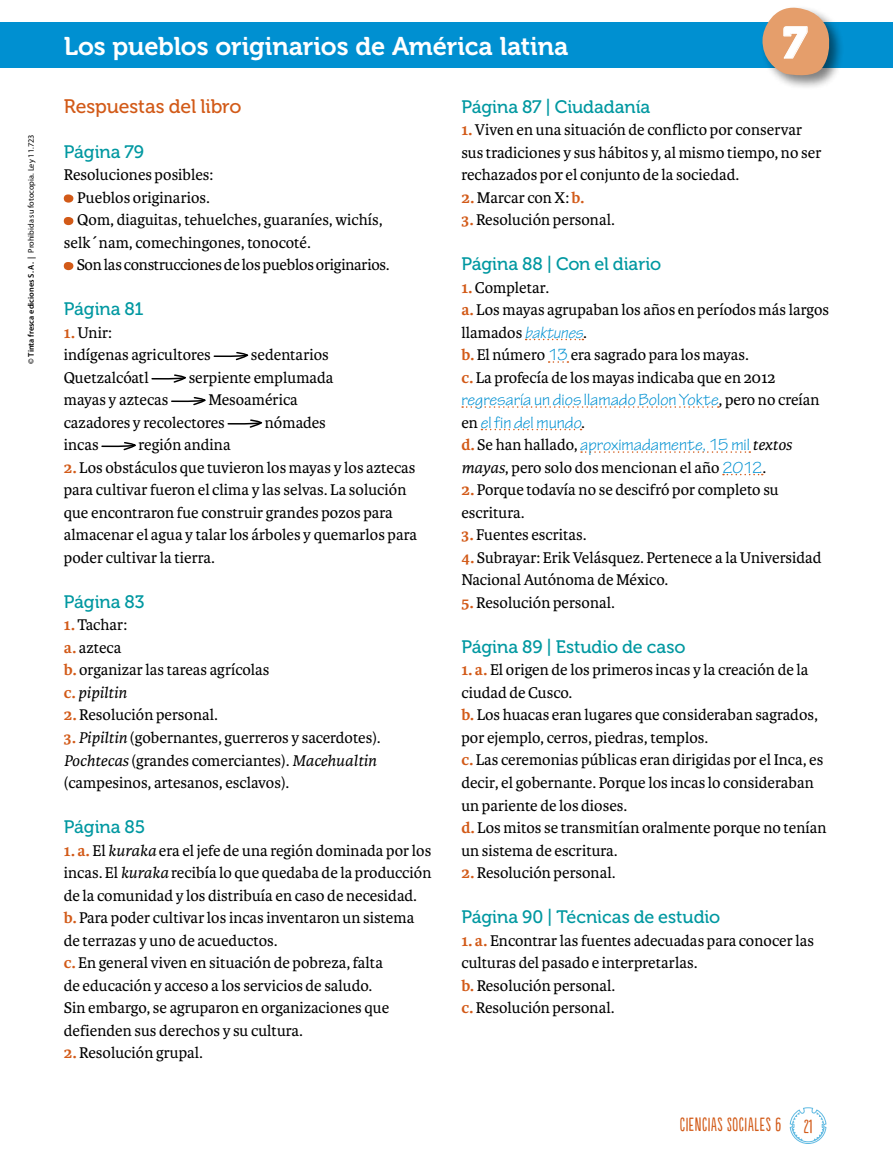
<style>
.page{position:relative;width:893px;height:1170px;background:#fff}
.page>*{position:absolute;margin:0;border:0;box-sizing:border-box;transform-origin:0 0}
.t1{font:43.95px "Museo 900";color:#fff}
.t2{font:25.5px "Museo 700";letter-spacing:-.005em;color:#fff}
.t3{font:19.5px "Museo 500";letter-spacing:-.005em;color:#d25a18}
.t4{font:18px "Museo 500";letter-spacing:-.005em;color:#0098a1}
.t5{font:18px "Populaire";letter-spacing:.04em;color:#d25a18}
.t6{font:17.25px/22.5px "Tekton Pro";color:#0090d1}
.t7{font:16.5px/22.5px "Karmina Basic";color:#000}
.t8{font:16.5px "Karmina Basic";letter-spacing:-.02em;color:#000}
.t9{font:8.25px "Myriad Pro";color:#000}
.s1{font-weight:600}
.s2{font-weight:700;color:#d25a18}
.s3{font-family:"Tekton Pro";font-style:italic;font-size:17.25px;color:#0090d1}
.s4{font-family:"Tekton Pro";font-size:17.25px;color:#0090d1}
.s5{font-family:"Karmina Basic";font-size:16.5px;color:#000}
.s6{font-family:"Karmina Basic";font-weight:700;font-size:16.5px;color:#d25a18}
.s7{font-family:"Karmina Basic";font-style:italic;font-size:16.5px;color:#000}
.s8{font-style:italic}
</style>
<div class="page">
<div style="left:0;top:23px;width:893px;height:45px;background:#0090d1"></div>
<div style="left:759px;top:4px;width:85px;height:86px;background:#000;opacity:.5"></div>
<svg style="left:762px;top:5px;width:68px;height:73px"></svg>
<svg style="left:64px;top:194px;width:10px;height:9px"></svg>
<svg style="left:64px;top:217px;width:10px;height:8px"></svg>
<svg style="left:64px;top:262px;width:10px;height:8px"></svg>
<svg style="left:213px;top:352px;width:36px;height:9px"></svg>
<svg style="left:151px;top:374px;width:35px;height:9px"></svg>
<svg style="left:171px;top:397px;width:35px;height:9px"></svg>
<svg style="left:227px;top:419px;width:36px;height:9px"></svg>
<svg style="left:101px;top:442px;width:35px;height:9px"></svg>
<svg style="left:526px;top:339px;width:57px;height:1px"></svg>
<svg style="left:549px;top:361px;width:19px;height:2px"></svg>
<svg style="left:462px;top:406px;width:257px;height:2px"></svg>
<svg style="left:481px;top:429px;width:100px;height:1px"></svg>
<svg style="left:581px;top:451px;width:169px;height:2px"></svg>
<svg style="left:723px;top:474px;width:40px;height:1px"></svg>
<svg style="left:790px;top:1107px;width:36px;height:36px"></svg>
<p class="t9" style="left:27px;top:364px;width:230px;rotate:-90deg"><span class="s1">© Tinta fresca ediciones S. A. |</span> Prohibida su fotocopia. Ley 11.723</p>
<h2 class="t2" style="left:64px;top:32px;width:506px">Los pueblos originarios de América latina</h2>
<h1 class="t1" style="left:783px;top:18px;width:26px">7</h1>
<p class="t3" style="left:64px;top:95px;width:179px">Respuestas del libro</p>
<p class="t4" style="left:64px;top:141px;width:82px">Página 79</p>
<p class="t7" style="left:64px;top:164px;width:151px">Resoluciones posibles:</p>
<p class="t7" style="left:77px;top:186px;width:134px">Pueblos originarios.</p>
<p class="t7" style="left:77px;top:209px;width:307px">Qom, diaguitas, tehuelches, guaraníes, wichís,</p>
<p class="t7" style="left:64px;top:231px;width:249px">selk´nam, comechingones, tonocoté.</p>
<p class="t8" style="left:77px;top:255px;width:314px">Son las construcciones de los pueblos originarios.</p>
<p class="t4" style="left:64px;top:299px;width:81px">Página 81</p>
<p class="t7" style="left:64px;top:321px;width:149px"><span class="s2">1.</span> Unir:<br>indígenas agricultores</p>
<p class="t4" style="left:461px;top:96px;width:191px">Página 87 | Ciudadanía</p>
<p class="t7" style="left:461px;top:119px;width:361px"><span class="s2">1.</span> Viven en una situación de conflicto por conservar sus tradiciones y sus hábitos y, al mismo tiempo, no ser rechazados por el conjunto de la sociedad.</p>
<p class="t7" style="left:461px;top:186px;width:125px"><span class="s2">2.</span> Marcar con X: <span class="s2">b.</span></p>
<p class="t7" style="left:461px;top:209px;width:155px"><span class="s2">3.</span> Resolución personal.</p>
<p class="t4" style="left:461px;top:254px;width:201px">Página 88 | Con el diario</p>
<p class="t7" style="left:461px;top:276px;width:369px"><span class="s2">1.</span> Completar.<br><span class="s2">a.</span> Los mayas agrupaban los años en períodos más largos llamados <span class="s3">baktunes</span>.<br><span class="s2">b.</span> El número <span class="s4">13</span> era sagrado para los mayas.<br><span class="s2">c.</span> La profecía de los mayas indicaba que en 2012</p>
<p class="t6" style="left:461px;top:389px;width:360px">regresaría un dios llamado Bolon Yokte<span class="s5">, pero no creían en</span> el fin del mundo<span class="s5">.<br></span><span class="s6">d.</span> <span class="s5">Se han hallado,</span> aproximadamente, 15 mil <span class="s7">textos</span></p>
<p class="t7" style="left:461px;top:456px;width:306px"><span class="s8">mayas</span>, pero solo dos mencionan el año <span class="s4">2012</span>.</p>
<p class="t7" style="left:461px;top:479px;width:319px"><span class="s2">2.</span> Porque todavía no se descifró por completo su escritura.</p>
<p class="t7" style="left:461px;top:524px;width:127px"><span class="s2">3.</span> Fuentes escritas.</p>
<p class="t7" style="left:461px;top:546px;width:362px"><span class="s2">4.</span> Subrayar: Erik Velásquez. Pertenece a la Universidad<br>Nacional Autónoma de México.</p>
<p class="t7" style="left:461px;top:591px;width:155px"><span class="s2">5.</span> Resolución personal.</p>
<p class="t4" style="left:461px;top:636px;width:226px">Página 89 | Estudio de caso</p>
<p class="t7" style="left:461px;top:659px;width:367px"><span class="s2">1. a.</span> El origen de los primeros incas y la creación de la ciudad de Cusco.<br><span class="s2">b.</span> Los huacas eran lugares que consideraban sagrados, por ejemplo, cerros, piedras, templos.<br><span class="s2">c.</span> Las ceremonias públicas eran dirigidas por el Inca, es decir, el gobernante. Porque los incas lo consideraban un pariente de los dioses.<br><span class="s2">d.</span> Los mitos se transmitían oralmente porque no tenían un sistema de escritura.</p>
<p class="t7" style="left:461px;top:861px;width:156px"><span class="s2">2.</span> Resolución personal.</p>
<p class="t4" style="left:461px;top:906px;width:260px">Página 90 | Técnicas de estudio</p>
<p class="t7" style="left:461px;top:929px;width:354px"><span class="s2">1. a.</span> Encontrar las fuentes adecuadas para conocer las culturas del pasado e interpretarlas.<br><span class="s2">b.</span> Resolución personal.<br><span class="s2">c.</span> Resolución personal.</p>
<p class="t7" style="left:251px;top:344px;width:79px">sedentarios</p>
<p class="t7" style="left:64px;top:366px;width:86px">Quetzalcóatl</p>
<p class="t7" style="left:189px;top:366px;width:146px">serpiente emplumada</p>
<p class="t7" style="left:64px;top:389px;width:106px">mayas y aztecas</p>
<p class="t7" style="left:64px;top:389px;width:236px;text-indent:145px">Mesoamérica cazadores y recolectores</p>
<p class="t7" style="left:265px;top:411px;width:63px">nómades</p>
<p class="t7" style="left:64px;top:434px;width:36px">incas</p>
<p class="t7" style="left:139px;top:434px;width:94px">región andina</p>
<p class="t7" style="left:64px;top:456px;width:355px"><span class="s2">2.</span> Los obstáculos que tuvieron los mayas y los aztecas para cultivar fueron el clima y las selvas. La solución que encontraron fue construir grandes pozos para almacenar el agua y talar los árboles y quemarlos para poder cultivar la tierra.</p>
<p class="t4" style="left:64px;top:591px;width:82px">Página 83</p>
<p class="t7" style="left:64px;top:614px;width:207px"><span class="s2">1.</span> Tachar:<br><span class="s2">a.</span> azteca<br><span class="s2">b.</span> organizar las tareas agrícolas <span class="s2">c.</span> <span class="s8">pipiltin</span></p>
<p class="t7" style="left:64px;top:704px;width:156px"><span class="s2">2.</span> Resolución personal.</p>
<p class="t7" style="left:64px;top:726px;width:318px"><span class="s2">3.</span> <span class="s8">Pipiltin</span> (gobernantes, guerreros y sacerdotes).<br><span class="s8">Pochtecas</span> (grandes comerciantes). <span class="s8">Macehualtin </span>(campesinos, artesanos, esclavos).</p>
<p class="t4" style="left:64px;top:816px;width:83px">Página 85</p>
<p class="t7" style="left:64px;top:839px;width:369px"><span class="s2">1. a.</span> El <span class="s8">kuraka</span> era el jefe de una región dominada por los incas. El <span class="s8">kuraka</span> recibía lo que quedaba de la producción de la comunidad y los distribuía en caso de necesidad. <span class="s2">b.</span> Para poder cultivar los incas inventaron un sistema de terrazas y uno de acueductos.<br><span class="s2">c.</span> En general viven en situación de pobreza, falta<br>de educación y acceso a los servicios de saludo.<br>Sin embargo, se agruparon en organizaciones que defienden sus derechos y su cultura.</p>
<p class="t7" style="left:64px;top:1041px;width:141px"><span class="s2">2.</span> Resolución grupal.</p>
<p class="t5" style="left:680px;top:1114px;width:134px">CIENCIAS SOCIALES 6 21</p>
</div>
